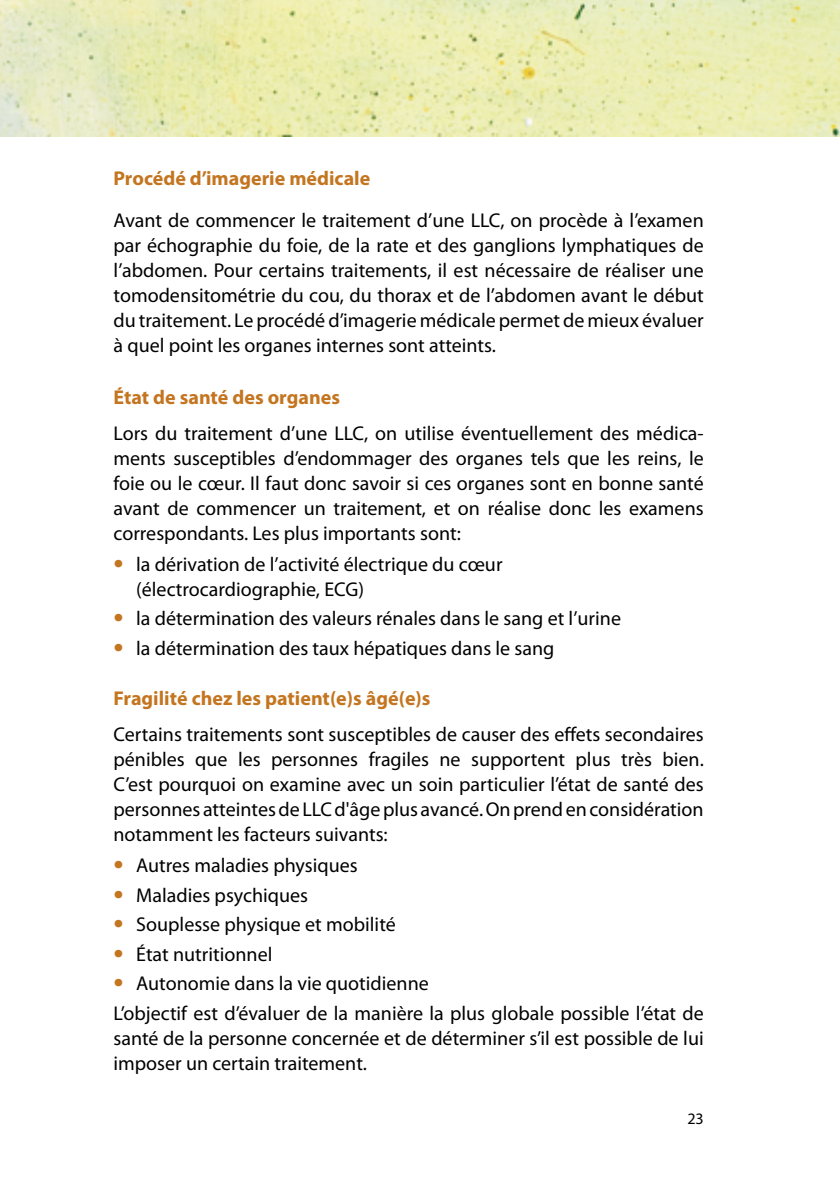
<style>
.page{position:relative;width:840px;height:1191px;background:#fff}
.page>*{position:absolute;margin:0;border:0;box-sizing:border-box;transform-origin:0 0}
.t1{font:20px/25px "Myriad Pro";color:#000;text-align:justify}
.t2{font:700 20px "Myriad Pro";color:#c47520}
.t3{font:16px "Myriad Pro";color:#000}
.s1{font-size:36px;color:#c47520}
</style>
<div class="page">
<img style="left:0;top:0;width:839px;height:136px">
<p class="t2" style="left:113px;top:165px;width:258px">Procédé d’imagerie médicale</p>
<p class="t1" style="left:113px;top:208px;width:591px">Avant de commencer le traitement d’une LLC, on procède à l’examen par échographie du foie, de la rate et des ganglions lymphatiques de l’abdomen. Pour certains traitements, il est nécessaire de réaliser une tomodensitométrie du cou, du thorax et de l’abdomen avant le début du traitement. Le procédé d’imagerie médicale permet de mieux évaluer à quel point les organes internes sont atteints.</p>
<p class="t2" style="left:113px;top:384px;width:228px">État de santé des organes</p>
<p class="t1" style="left:113px;top:420px;width:591px">Lors du traitement d’une LLC, on utilise éventuellement des médica&shy;ments susceptibles d’endommager des organes tels que les reins, le foie ou le cœur. Il faut donc savoir si ces organes sont en bonne santé avant de commencer un traitement, et on réalise donc les examens correspondants. Les plus importants sont:</p>
<p class="t1" style="left:136px;top:551px;width:367px;text-indent:-23px"><span class="s1">•</span> la dérivation de l’activité électrique du cœur (électrocardiographie, ECG)</p>
<p class="t1" style="left:113px;top:605px;width:508px"><span class="s1">•</span> la détermination des valeurs rénales dans le sang et l’urine</p>
<p class="t1" style="left:113px;top:635px;width:442px"><span class="s1">•</span> la détermination des taux hépatiques dans le sang</p>
<p class="t2" style="left:113px;top:685px;width:318px">Fragilité chez les patient(e)s âgé(e)s</p>
<p class="t1" style="left:113px;top:722px;width:591px">Certains traitements sont susceptibles de causer des effets secondaires pénibles que les personnes fragiles ne supportent plus très bien.<br>C’est pourquoi on examine avec un soin particulier l’état de santé des personnes atteintes de LLC d'âge plus avancé. On prend en considération notamment les facteurs suivants:</p>
<p class="t1" style="left:113px;top:852px;width:245px"><span class="s1">•</span> Autres maladies physiques</p>
<p class="t1" style="left:113px;top:882px;width:196px"><span class="s1">•</span> Maladies psychiques</p>
<p class="t1" style="left:113px;top:911px;width:284px"><span class="s1">•</span> Souplesse physique et mobilité</p>
<p class="t1" style="left:113px;top:941px;width:160px"><span class="s1">•</span> État nutritionnel</p>
<p class="t1" style="left:113px;top:968px;width:591px;line-height:29.6px"><span class="s1">•</span> Autonomie dans la vie quotidienne<br>L’objectif est d’évaluer de la manière la plus globale possible l’état de</p>
<p class="t1" style="left:113px;top:1025px;width:591px">santé de la personne concernée et de déterminer s’il est possible de lui imposer un certain traitement.</p>
<p class="t3" style="left:687px;top:1108px;width:18px">23</p>
</div>
